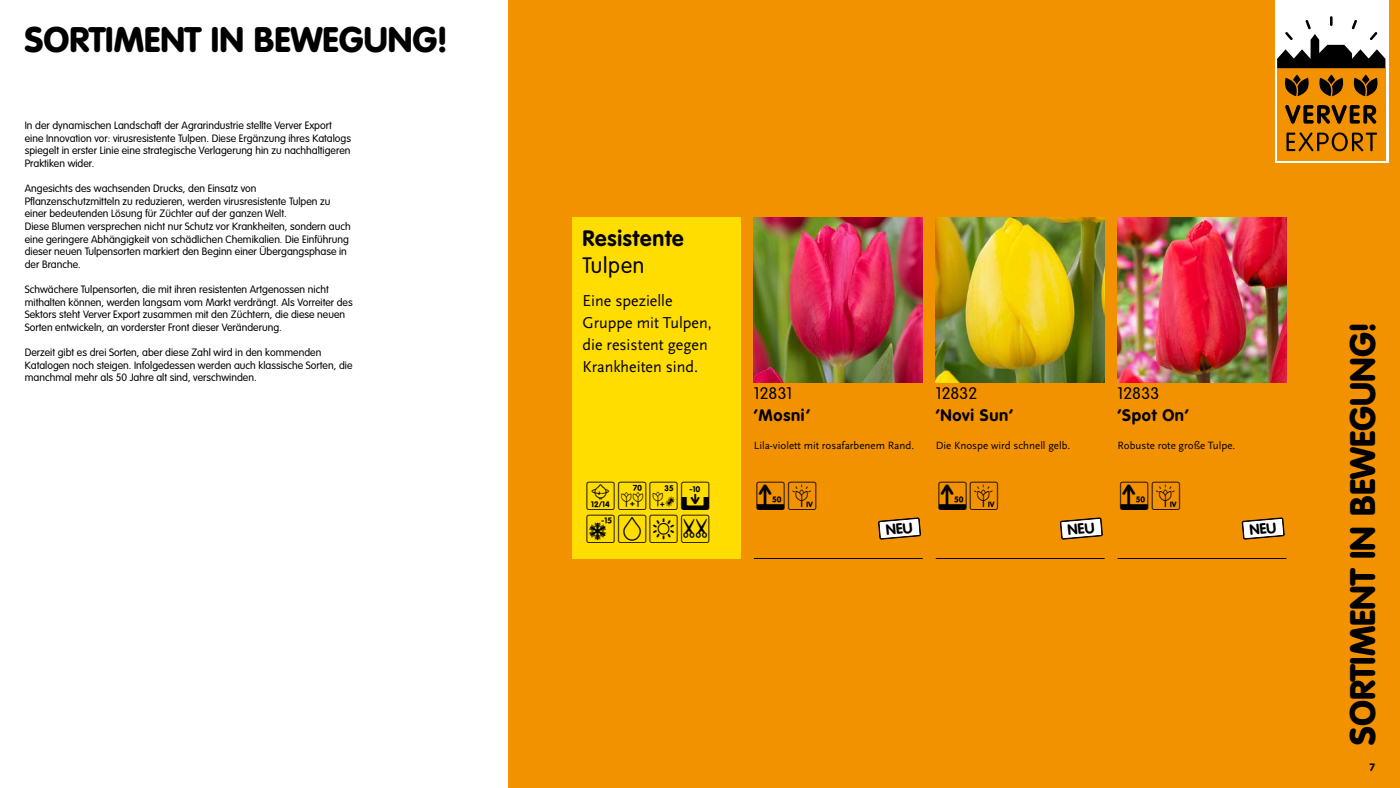
<style>
.page{position:relative;width:1400px;height:788px;background:#fff}
.page>*{position:absolute;margin:0;border:0;box-sizing:border-box;transform-origin:0 0}
.t1{font:40.34px/33px "Ververian B";letter-spacing:-.055em;color:#000}
.t2{font:900 35px "VAG Rounded LTCYR";color:#000}
.t3{font:700 22.05px "VAG Rounded LTCYR";letter-spacing:.04em;color:#000}
.t4{font:300 22.05px "VAG Rounded LTCYR";letter-spacing:.04em;color:#000}
.t5{font:16.54px/22px "Scala Sans Pro";color:#000}
.t6{font:700 16.54px "VAG Rounded LTCYR";letter-spacing:.04em;color:#000}
.t7{font:300 16.54px "VAG Rounded LTCYR";letter-spacing:.005em;color:#000}
.t8{font:11.03px "Scala Sans Pro";color:#000}
.t9{font:300 10.5px/12.6px "VAG Rounded LTCYR";color:#000}
.t10{font:700 10.5px "VAG Rounded LTCYR";color:#000}
</style>
<div class="page">
<div style="left:508px;top:0;width:892px;height:788px;background:#f39200"></div>
<div style="left:1275px;top:0;width:112px;height:163px;background:#fff"></div>
<div style="left:1277px;top:68px;width:108px;height:92px;background:#f39200"></div>
<svg style="left:1277px;top:16px;width:108px;height:52px"></svg>
<svg style="left:1285px;top:105px;width:91px;height:19px"></svg>
<svg style="left:1286px;top:132px;width:91px;height:19px"></svg>
<svg style="left:1285px;top:74px;width:92px;height:22px"></svg>
<img style="left:754px;top:217px;width:169px;height:166px">
<img style="left:936px;top:217px;width:169px;height:166px">
<img style="left:1118px;top:217px;width:168px;height:166px">
<hr style="left:754px;top:558px;width:169px;height:1px;background:#000">
<hr style="left:936px;top:558px;width:169px;height:1px;background:#000">
<hr style="left:1118px;top:558px;width:168px;height:1px;background:#000">
<div style="left:572px;top:217px;width:169px;height:342px;background:#fd0"></div>
<svg style="left:878px;top:517px;width:43px;height:22px"></svg>
<svg style="left:1242px;top:517px;width:43px;height:22px"></svg>
<svg style="left:1060px;top:517px;width:43px;height:22px"></svg>
<h2 class="t2" style="left:25px;top:16px;width:424px">SORTIMENT IN BEWEGUNG!</h2>
<p class="t9" style="left:25px;top:119px;width:328px">In der dynamischen Landschaft der Agrarindustrie stellte Verver Export eine Innovation vor: virusresistente Tulpen. Diese Ergänzung ihres Katalogs spiegelt in erster Linie eine strategische Verlagerung hin zu nachhaltigeren Praktiken wider.</p>
<p class="t9" style="left:25px;top:182px;width:327px">Angesichts des wachsenden Drucks, den Einsatz von Pflanzenschutzmitteln zu reduzieren, werden virusresistente Tulpen zu einer bedeutenden Lösung für Züchter auf der ganzen Welt.<br>Diese Blumen versprechen nicht nur Schutz vor Krankheiten, sondern auch eine geringere Abhängigkeit von schädlichen Chemikalien. Die Einführung dieser neuen Tulpensorten markiert den Beginn einer Übergangsphase in der Branche.</p>
<p class="t9" style="left:25px;top:283px;width:329px">Schwächere Tulpensorten, die mit ihren resistenten Artgenossen nicht mithalten können, werden langsam vom Markt verdrängt. Als Vorreiter des Sektors steht Verver Export zusammen mit den Züchtern, die diese neuen Sorten entwickeln, an vorderster Front dieser Veränderung.</p>
<p class="t9" style="left:25px;top:346px;width:329px">Derzeit gibt es drei Sorten, aber diese Zahl wird in den kommenden<br>Katalogen noch steigen. Infolgedessen werden auch klassische Sorten, die manchmal mehr als 50 Jahre alt sind, verschwinden.</p>
<h3 class="t3" style="left:582px;top:224px;width:103px">Resistente</h3>
<h3 class="t4" style="left:582px;top:252px;width:63px">Tulpen</h3>
<h3 class="t5" style="left:583px;top:289px;width:131px">Eine spezielle<br>Gruppe mit Tulpen, die resistent gegen<br>Krankheiten sind.</h3>
<h1 class="t1" style="left:584px;top:479px;width:130px">Z8&gt;p ≠¡P/</h1>
<h3 class="t7" style="left:754px;top:384px;width:40px">12831</h3>
<h3 class="t7" style="left:936px;top:384px;width:43px">12832</h3>
<h3 class="t7" style="left:1118px;top:384px;width:43px">12833</h3>
<h3 class="t6" style="left:754px;top:405px;width:58px">‘Mosni’</h3>
<h3 class="t6" style="left:936px;top:405px;width:79px">‘Novi Sun’</h3>
<h3 class="t6" style="left:1118px;top:405px;width:73px">‘Spot On’</h3>
<p class="t8" style="left:754px;top:439px;width:162px">Lila-violett mit rosafarbenem Rand.</p>
<p class="t8" style="left:936px;top:439px;width:136px">Die Knospe wird schnell gelb.</p>
<p class="t8" style="left:1118px;top:439px;width:119px">Robuste rote große Tulpe.</p>
<h1 class="t1" style="left:754px;top:479px;width:67px">Eh</h1>
<h1 class="t1" style="left:936px;top:479px;width:67px">Eh</h1>
<h1 class="t1" style="left:1117px;top:479px;width:67px">Eh</h1>
<h2 class="t2" style="left:1339px;top:745px;width:424px;rotate:-90deg">SORTIMENT IN BEWEGUNG!</h2>
<p class="t10" style="left:1369px;top:760px;width:7px">7</p>
</div>
